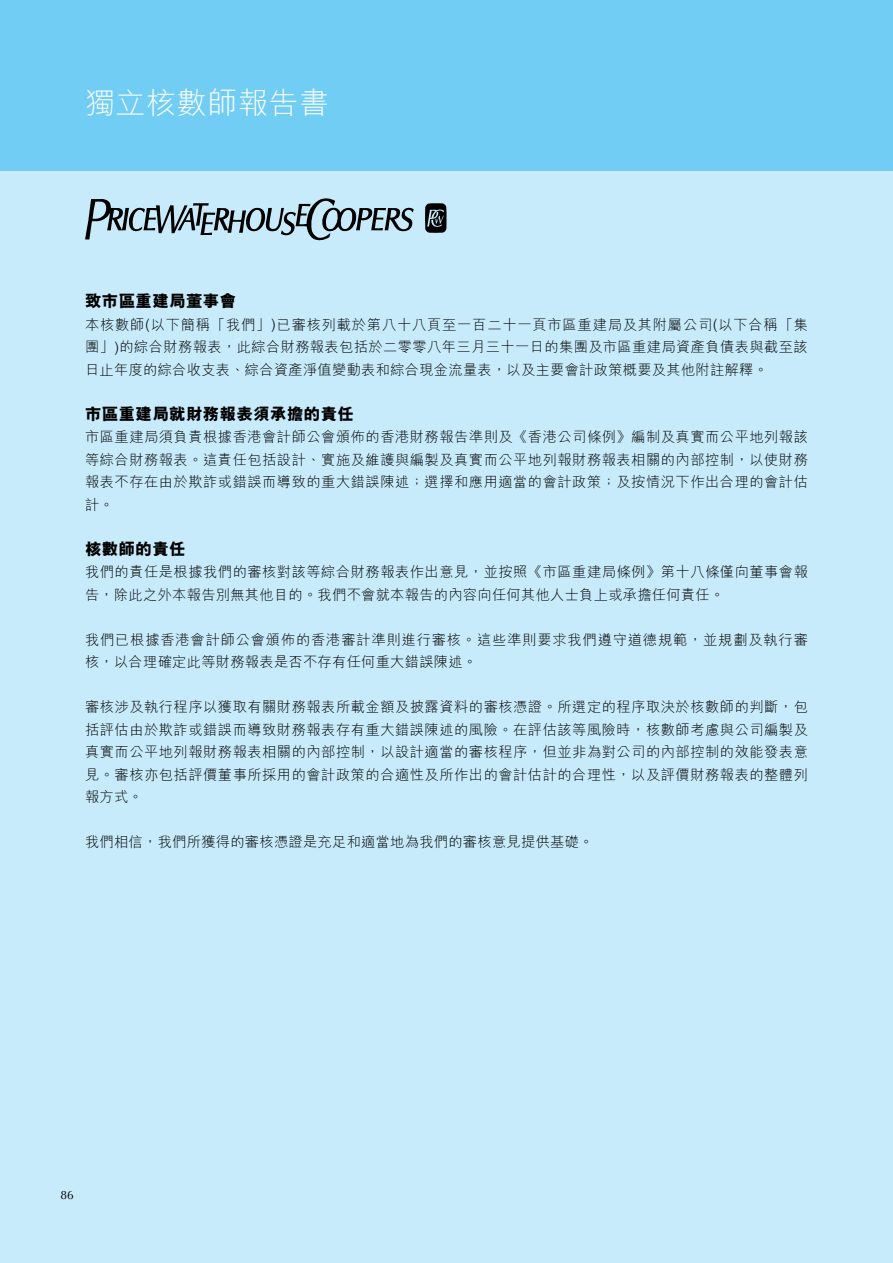
<style>
.page{position:relative;width:893px;height:1263px;background:#fff}
.page>*{position:absolute;margin:0;border:0;box-sizing:border-box;transform-origin:0 0}
.t1{font:300 30px "M Hei HK";letter-spacing:.02em;color:#fff}
.t2{font:800 16.5px "M Hei HK";letter-spacing:.02em;color:#000}
.t3{font:300 14.25px/22.5px "M Hei HK";letter-spacing:.035em;color:#000;text-align:justify}
.t4{font:300 14.25px/22.5px "M Hei HK";letter-spacing:.06em;color:#000}
.t5{font:12px "Optima";color:#000}
</style>
<div class="page">
<div style="left:0;top:170px;width:893px;height:1093px;background:#c7ebfb"></div>
<div style="left:0;top:0;width:893px;height:170px;background:#72cdf4"></div>
<svg style="left:425px;top:203px;width:22px;height:30px"></svg>
<svg style="left:85px;top:198px;width:329px;height:43px"></svg>
<p class="t1" style="left:85px;top:82px;width:246px">獨立核數師報告書</p>
<p class="t2" style="left:85px;top:290px;width:153px">致市區重建局董事會</p>
<p class="t3" style="left:85px;top:313px;width:724px">本核數師(以下簡稱「我們」)已審核列載於第八十八頁至一百二十一頁市區重建局及其附屬公司(以下合稱「集團」)的綜合財務報表，此綜合財務報表包括於二零零八年三月三十一日的集團及市區重建局資產負債表與截至該日止年度的綜合收支表、綜合資產淨值變動表和綜合現金流量表，以及主要會計政策概要及其他附註解釋。</p>
<p class="t2" style="left:85px;top:403px;width:270px">市區重建局就財務報表須承擔的責任</p>
<p class="t3" style="left:85px;top:425px;width:724px">市區重建局須負責根據香港會計師公會頒佈的香港財務報告準則及《香港公司條例》編制及真實而公平地列報該等綜合財務報表。這責任包括設計、實施及維護與編製及真實而公平地列報財務報表相關的內部控制，以使財務報表不存在由於欺詐或錯誤而導致的重大錯誤陳述；選擇和應用適當的會計政策；及按情況下作出合理的會計估計。</p>
<p class="t2" style="left:85px;top:538px;width:102px">核數師的責任</p>
<p class="t3" style="left:85px;top:560px;width:724px">我們的責任是根據我們的審核對該等綜合財務報表作出意見，並按照《市區重建局條例》第十八條僅向董事會報告，除此之外本報告別無其他目的。我們不會就本報告的內容向任何其他人士負上或承擔任何責任。</p>
<p class="t4" style="left:85px;top:628px;width:724px">我們已根據香港會計師公會頒佈的香港審計準則進行審核。這些準則要求我們遵守道德規範，並規劃及執行審核，以合理確定此等財務報表是否不存有任何重大錯誤陳述。</p>
<p class="t3" style="left:85px;top:695px;width:724px">審核涉及執行程序以獲取有關財務報表所載金額及披露資料的審核憑證。所選定的程序取決於核數師的判斷，包括評估由於欺詐或錯誤而導致財務報表存有重大錯誤陳述的風險。在評估該等風險時，核數師考慮與公司編製及真實而公平地列報財務報表相關的內部控制，以設計適當的審核程序，但並非為對公司的內部控制的效能發表意見。審核亦包括評價董事所採用的會計政策的合適性及所作出的會計估計的合理性，以及評價財務報表的整體列報方式。</p>
<p class="t3" style="left:85px;top:830px;width:510px">我們相信，我們所獲得的審核憑證是充足和適當地為我們的審核意見提供基礎。</p>
<p class="t5" style="left:61px;top:1188px;width:15px">86</p>
</div>
